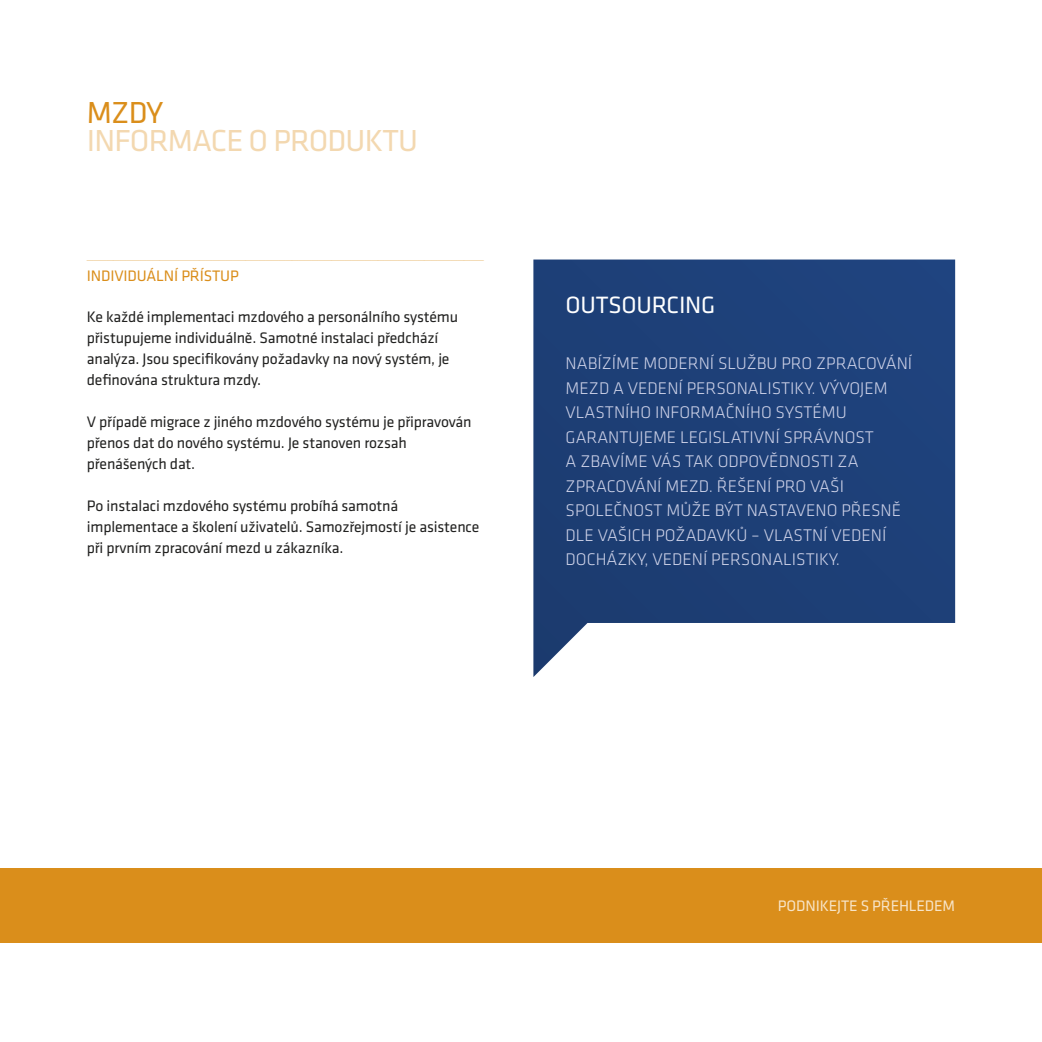
<style>
.page{position:relative;width:1042px;height:1042px;background:#fff}
.page>*{position:absolute;margin:0;border:0;box-sizing:border-box;transform-origin:0 0}
.t1{font:31.5px "Klavika";letter-spacing:-.025em;color:#f3d8b0}
.t2{font:31.5px "Klavika";color:#da8e1b}
.t3{font:24.5px "Klavika";color:#fff}
.t4{font:300 17.5px/24.5px "Klavika";color:#cfd3e9}
.t5{font:15.75px/21px "Klavika";letter-spacing:-.01em;color:#222221}
.t6{font:15.75px "Klavika";color:#edc88f}
.t7{font:15.75px "Klavika";letter-spacing:-.01em;color:#f7e4c7}
.t8{font:15.75px "Klavika";letter-spacing:-.01em;color:#da8e1b}
</style>
<div class="page">
<div style="left:0;top:868px;width:1042px;height:75px;background:#da8e1b"></div>
<svg style="left:533px;top:259px;width:422px;height:418px;background:#395788"></svg>
<h1 class="t2" style="left:87px;top:95px;width:78px">Mzdy</h1>
<h1 class="t1" style="left:87px;top:123px;width:333px">i nformace o produktu</h1>
<p class="t6" style="left:87px;top:246px;width:399px">____________________________________________________________</p>
<p class="t8" style="left:87px;top:267px;width:153px">IND IVIDUÁLN Í PŘÍSTU P</p>
<p class="t5" style="left:87px;top:307px;width:373px">Ke každé implementaci mzdového a personálního systému přistupujeme individuálně. Samotné instalaci předchází analýza. Jsou specifikovány požadavky na nový systém, je definována struktura mzdy.</p>
<p class="t5" style="left:87px;top:412px;width:386px">V případě migrace z jiného mzdového systému je připravován přenos dat do nového systému. Je stanoven rozsah přenášených dat.</p>
<p class="t5" style="left:87px;top:496px;width:394px">Po instalaci mzdového systému probíhá samotná implementace a školení uživatelů. Samozřejmostí je asistence při prvním zpracování mezd u zákazníka.</p>
<h2 class="t3" style="left:566px;top:291px;width:71px">OUTSOURC</h2>
<h2 class="t3" style="left:679px;top:291px;width:38px">ING</h2>
<p class="t4" style="left:566px;top:352px;width:348px">NABÍZÍM E MODERN Í SLUŽBU PRO ZPRACOVÁN Í M EZD A VEDEN Í PERSONALISTIKY. VÝVOJEM VLASTN ÍHO IN FORMAČN ÍHO SYSTÉM U GARANTUJEM E LEGISLATIVN Í SPRÁVN OST<br>A ZBAVÍM E VÁS TAK ODPOVĚDN OSTI ZA ZPRACOVÁN Í M EZD. ŘEŠEN Í PRO VAŠI SPOLEČNOST M ŮŽE BÝT NASTAVENO PŘESN Ě D LE VAŠICH POŽADAVKŮ – VLASTN Í VED EN Í DOCHÁZKY, VEDEN Í PERSONALISTIKY.</p>
<p class="t7" style="left:778px;top:897px;width:167px">podnikejte s přehledem</p>
</div>
